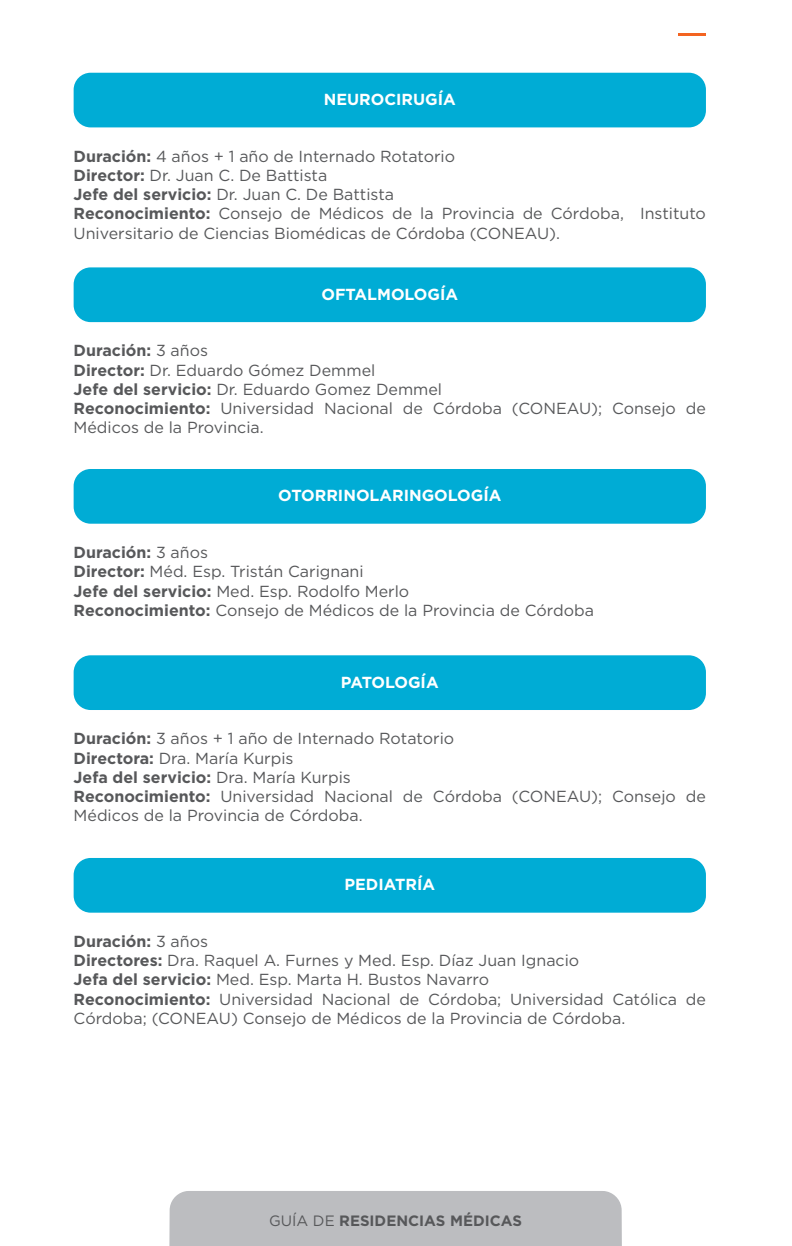
<style>
.page{position:relative;width:792px;height:1246px;background:#fff}
.page>*{position:absolute;margin:0;border:0;box-sizing:border-box;transform-origin:0 0}
.t1{font:16px/19.2px "Gotham";color:#57585a}
.t2{font:700 16px "Gotham";color:#fff}
.t3{font:700 15px "Gotham";color:#57585a}
.s1{font-weight:700}
.s2{font-weight:400}
</style>
<div class="page">
<hr style="left:678px;top:33px;width:28px;height:3px;background:#f36421">
<div style="left:74px;top:73px;width:632px;height:54px;background:#00acd5;border-radius:17px"></div>
<div style="left:74px;top:655px;width:632px;height:55px;background:#00acd5;border-radius:17px"></div>
<div style="left:74px;top:857px;width:632px;height:55px;background:#00acd5;border-radius:17px"></div>
<div style="left:74px;top:267px;width:632px;height:55px;background:#00acd5;border-radius:17px"></div>
<div style="left:74px;top:469px;width:632px;height:54px;background:#00acd5;border-radius:17px"></div>
<div style="left:169px;top:1191px;width:453px;height:54px;background:#bcbdc0"></div>
<p class="t2" style="left:324px;top:90px;width:134px">NEUROCIRUGÍA</p>
<p class="t1" style="left:74px;top:146px;width:633px"><span class="s1">Duración:</span> 4 años + 1 año de Internado Rotatorio<br><span class="s1">Director:</span> Dr. Juan C. De Battista<br><span class="s1">Jefe del servicio:</span> Dr. Juan C. De Battista<br><span class="s1">Reconocimiento:</span> Consejo de Médicos de la Provincia de Córdoba, Instituto Universitario de Ciencias Biomédicas de Córdoba (CONEAU).</p>
<p class="t2" style="left:321px;top:285px;width:138px">OFTALMOLOGÍA</p>
<p class="t1" style="left:74px;top:341px;width:633px"><span class="s1">Duración:</span> 3 años<br><span class="s1">Director:</span> Dr. Eduardo Gómez Demmel<br><span class="s1">Jefe del servicio:</span> Dr. Eduardo Gomez Demmel<br><span class="s1">Reconocimiento:</span> Universidad Nacional de Córdoba (CONEAU); Consejo de Médicos de la Provincia.</p>
<p class="t2" style="left:278px;top:486px;width:225px">OTORRINOLARINGOLOGÍA</p>
<p class="t1" style="left:74px;top:542px;width:522px"><span class="s1">Duración:</span> 3 años<br><span class="s1">Director:</span> Méd. Esp. Tristán Carignani<br><span class="s1">Jefe del servicio:</span> Med. Esp. Rodolfo Merlo<br><span class="s1">Reconocimiento:</span> Consejo de Médicos de la Provincia de Córdoba</p>
<p class="t2" style="left:341px;top:672px;width:99px">PATOLOGÍA</p>
<p class="t1" style="left:74px;top:728px;width:633px"><span class="s1">Duración:</span> 3 años + 1 año de Internado Rotatorio<br><span class="s1">Directora:</span> Dra. María Kurpis<br><span class="s1">Jefa del servicio:</span> Dra. María Kurpis<br><span class="s1">Reconocimiento:</span> Universidad Nacional de Córdoba (CONEAU); Consejo de Médicos de la Provincia de Córdoba.</p>
<p class="t2" style="left:344px;top:875px;width:92px">PEDIATRÍA</p>
<p class="t1" style="left:74px;top:931px;width:634px"><span class="s1">Duración:</span> 3 años<br><span class="s1">Directores:</span> Dra. Raquel A. Furnes y Med. Esp. Díaz Juan Ignacio<br><span class="s1">Jefa del servicio:</span> Med. Esp. Marta H. Bustos Navarro<br><span class="s1">Reconocimiento:</span> Universidad Nacional de Córdoba; Universidad Católica de Córdoba; (CONEAU) Consejo de Médicos de la Provincia de Córdoba.</p>
<p class="t3" style="left:269px;top:1211px;width:254px"><span class="s2">GUÍA DE</span> RESIDENCIAS MÉDICAS</p>
</div>
